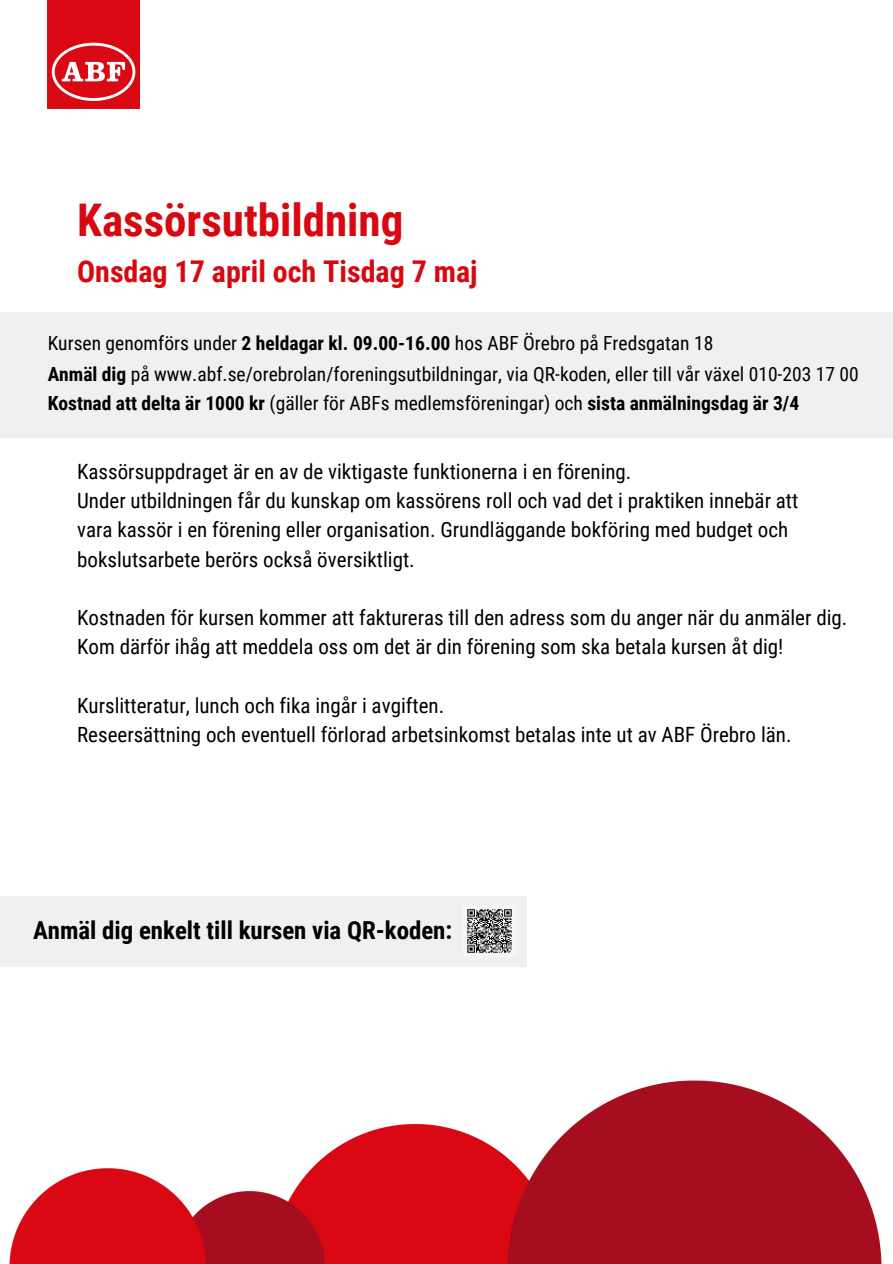
<style>
.page{position:relative;width:893px;height:1264px;background:#fff}
.page>*{position:absolute;margin:0;border:0;box-sizing:border-box;transform-origin:0 0}
.t1{font:700 45px "Roboto Condensed";color:#d80811}
.t2{font:700 30px "Roboto Condensed";color:#d80811}
.t3{font:700 24.9px "Roboto Condensed";color:#000}
.t4{font:21px "Roboto Condensed";color:#000}
.t5{font:19.5px "Roboto Condensed";color:#000}
.t6{font:700 19.5px "Roboto Condensed";color:#000}
.s1{font-weight:700}
.s2{font-weight:400}
</style>
<div class="page">
<img style="left:48px;top:0;width:92px;height:108px">
<img style="left:9px;top:1080px;width:873px;height:182px">
<div style="left:0;top:312px;width:892px;height:126px;background:#f2f0ef"></div>
<div style="left:0;top:895px;width:527px;height:71px;background:#f2f0ef"></div>
<img style="left:467px;top:909px;width:45px;height:44px">
<p class="t1" style="left:77px;top:194px;width:328px">Kassörsutbildning</p>
<p class="t2" style="left:77px;top:254px;width:402px">Onsdag 17 april och Tisdag 7 maj</p>
<p class="t5" style="left:48px;top:332px;width:667px">Kursen genomförs under <span class="s1">2 heldagar kl. 09.00-16.00</span> hos ABF Örebro på Fredsgatan 18</p>
<p class="t5" style="left:48px;top:362px;width:812px"><span class="s1">Anmäl dig</span> på www.abf.se/orebrolan/foreningsutbildningar, via QR-koden, eller till vår växel 010-203 17 00</p>
<p class="t6" style="left:48px;top:392px;width:753px">Kostnad att delta är 1000 kr <span class="s2">(gäller för ABFs medlemsföreningar) och</span> sista anmälningsdag är 3/4</p>
<p class="t4" style="left:77px;top:459px;width:556px">Kassörsuppdraget är en av de viktigaste funktionerna i en förening.</p>
<p class="t4" style="left:77px;top:488px;width:722px">Under utbildningen får du kunskap om kassörens roll och vad det i praktiken innebär att</p>
<p class="t4" style="left:77px;top:518px;width:712px">vara kassör i en förening eller organisation. Grundläggande bokföring med budget och</p>
<p class="t4" style="left:77px;top:547px;width:339px">bokslutsarbete berörs också översiktligt.</p>
<p class="t4" style="left:77px;top:605px;width:771px">Kostnaden för kursen kommer att faktureras till den adress som du anger när du anmäler dig.</p>
<p class="t4" style="left:77px;top:635px;width:707px">Kom därför ihåg att meddela oss om det är din förening som ska betala kursen åt dig!</p>
<p class="t4" style="left:77px;top:693px;width:368px">Kurslitteratur, lunch och fika ingår i avgiften.</p>
<p class="t4" style="left:77px;top:722px;width:715px">Reseersättning och eventuell förlorad arbetsinkomst betalas inte ut av ABF Örebro län.</p>
<p class="t3" style="left:33px;top:915px;width:421px">Anmäl dig enkelt till kursen via QR-koden:</p>
</div>
